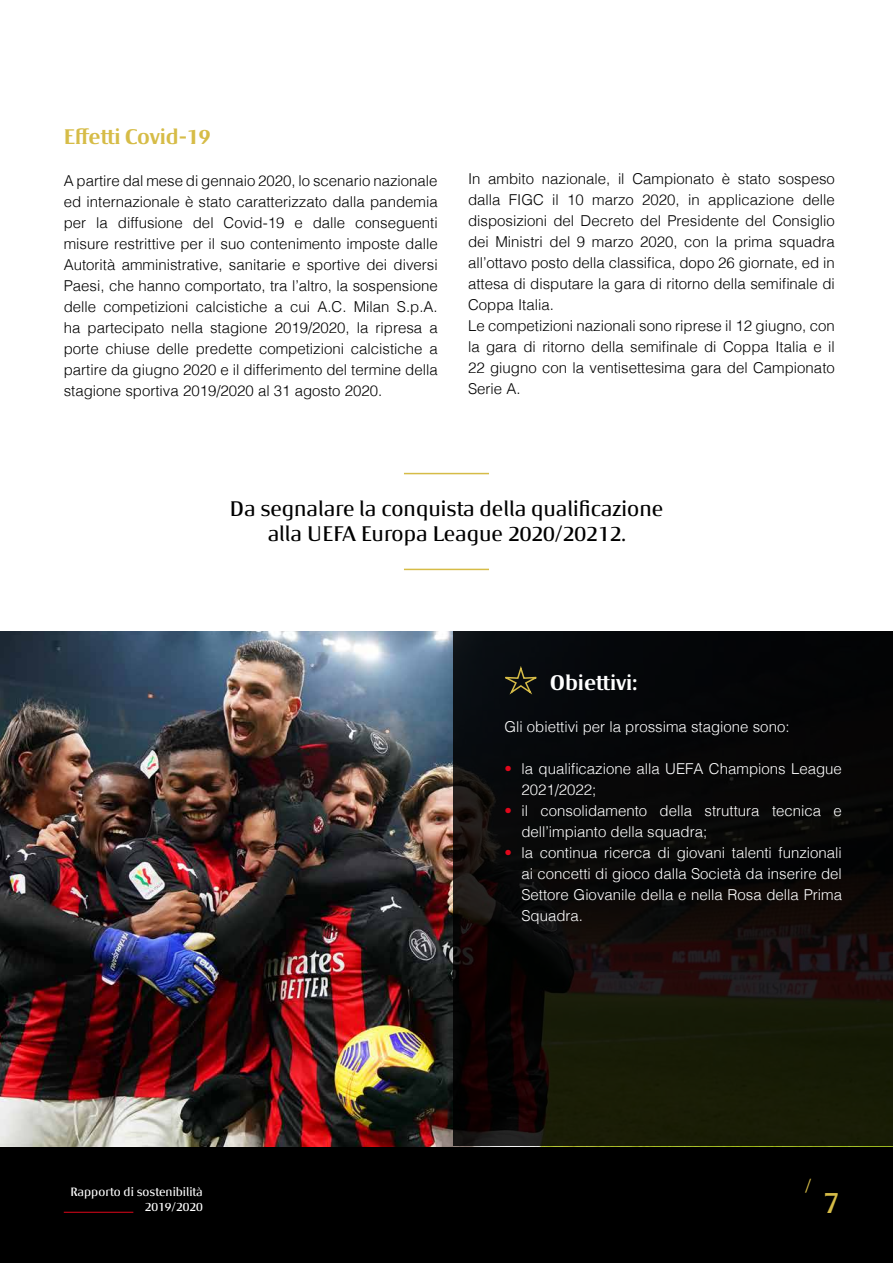
<style>
.page{position:relative;width:893px;height:1263px;background:#fff}
.page>*{position:absolute;margin:0;border:0;box-sizing:border-box;transform-origin:0 0}
.t1{font:30px "Milan Type Rev";color:#d6bc47}
.t2{font:21px/25.2px "Milan Type Rev";color:#000;text-align:center}
.t3{font:700 21px "Milan Type Rev";color:#d6bc47}
.t4{font:700 21px "Milan Type Rev";color:#fff}
.t5{font:18px "Milan Type Rev";color:#d6bc47}
.t6{font:300 15px/21px "Helvetica";color:#000;text-align:justify}
.t7{font:300 15px/21px "Helvetica";color:#fff}
.t8{font:12px/14.4px "Milan Type Rev";color:#fff;text-align:right}
.s1{color:#e0071b}
</style>
<div class="page">
<div style="left:0;top:1146px;width:893px;height:117px;background:#000"></div>
<hr style="left:64px;top:1212px;width:69px;height:1px;background:#e0071b">
<img style="left:0;top:631px;width:453px;height:515px">
<svg style="left:453px;top:631px;width:440px;height:515px;background:#0e0d08"></svg>
<hr style="left:404px;top:473px;width:85px;height:1px;background:#d6bc47">
<hr style="left:404px;top:569px;width:85px;height:1px;background:#d6bc47">
<svg style="left:499px;top:666px;width:44px;height:31px"></svg>
<h2 class="t3" style="left:64px;top:125px;width:148px">Effetti Covid-19</h2>
<p class="t6" style="left:64px;top:169px;width:375px">A partire dal mese di gennaio 2020, lo scenario nazionale ed internazionale è stato caratterizzato dalla pandemia per la diffusione del Covid-19 e dalle conseguenti misure restrittive per il suo contenimento imposte dalle Autorità amministrative, sanitarie e sportive dei diversi Paesi, che hanno comportato, tra l’altro, la sospensione delle competizioni calcistiche a cui A.C. Milan S.p.A. ha partecipato nella stagione 2019/2020, la ripresa a porte chiuse delle predette competizioni calcistiche a partire da giugno 2020 e il differimento del termine della stagione sportiva 2019/2020 al 31 agosto 2020.</p>
<p class="t6" style="left:468px;top:167px;width:368px;text-align:left">In ambito nazionale, il Campionato è stato sospeso dalla FIGC il 10 marzo 2020, in applicazione delle disposizioni del Decreto del Presidente del Consiglio dei Ministri del 9 marzo 2020, con la prima squadra all’ottavo posto della classifica, dopo 26 giornate, ed in attesa di disputare la gara di ritorno della semifinale di Coppa Italia.<br>Le competizioni nazionali sono riprese il 12 giugno, con la gara di ritorno della semifinale di Coppa Italia e il 22 giugno con la ventisettesima gara del Campionato Serie A.</p>
<h2 class="t2" style="left:230px;top:496px;width:435px">Da segnalare la conquista della qualificazione alla UEFA Europa League 2020/20212.</h2>
<p class="t8" style="left:70px;top:1185px;width:134px">Rapporto di sostenibilità<br>2019/2020</p>
<h2 class="t4" style="left:550px;top:671px;width:89px">Obiettivi:</h2>
<p class="t7" style="left:504px;top:715px;width:287px">Gli obiettivi per la prossima stagione sono:</p>
<p class="t7" style="left:521px;top:757px;width:322px;text-indent:-17px"><span class="s1">•</span> la qualificazione alla UEFA Champions League<br>2021/2022;</p>
<p class="t7" style="left:521px;top:799px;width:322px;text-indent:-17px"><span class="s1">•</span> il consolidamento della struttura tecnica e dell’impianto della squadra;</p>
<p class="t7" style="left:521px;top:841px;width:322px;text-align:justify;text-indent:-17px"><span class="s1">•</span> la continua ricerca di giovani talenti funzionali ai concetti di gioco dalla Società da inserire del Settore Giovanile della e nella Rosa della Prima Squadra.</p>
<p class="t5" style="left:805px;top:1175px;width:8px">/</p>
<h1 class="t1" style="left:823px;top:1185px;width:18px">7</h1>
</div>
